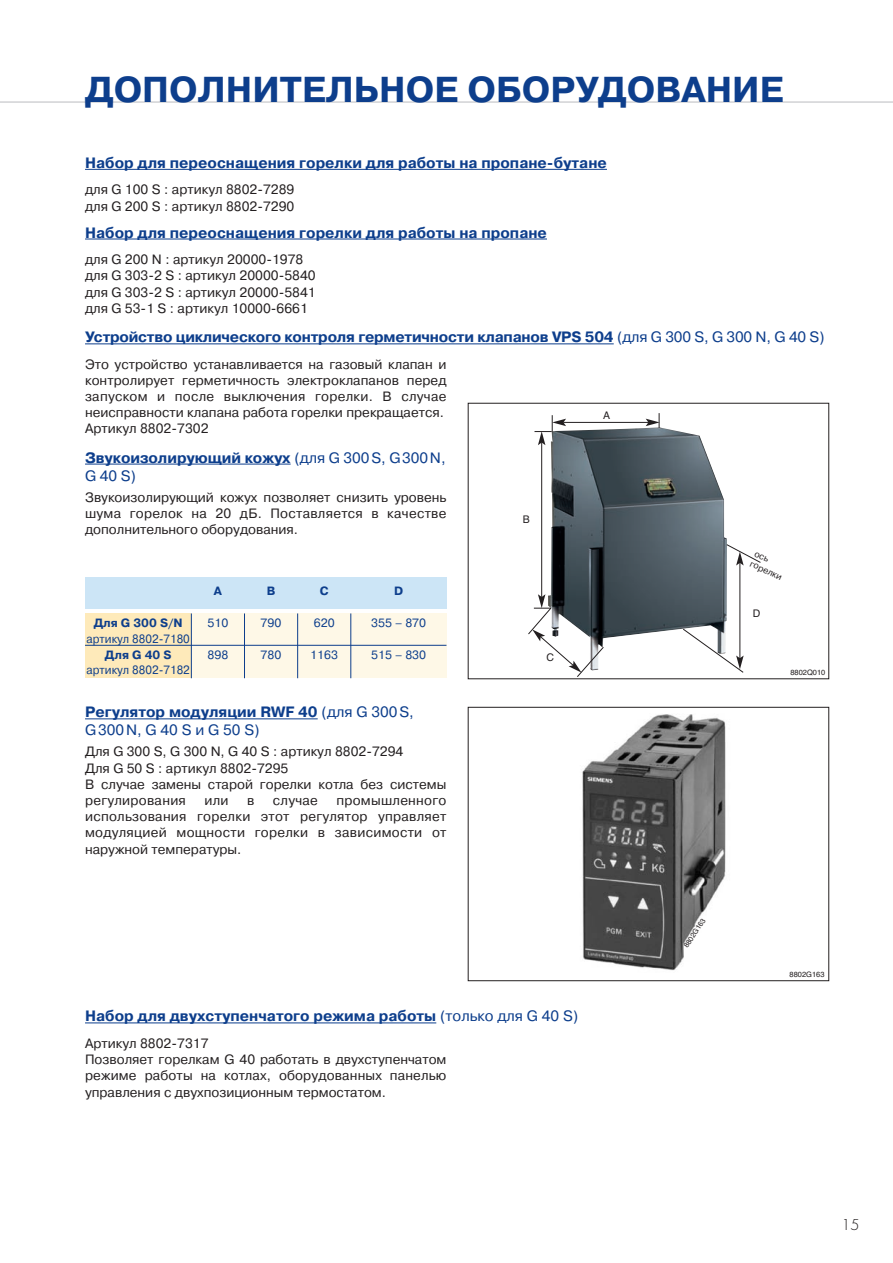
<style>
.page{position:relative;width:893px;height:1263px;background:#fff}
.page>*{position:absolute;margin:0;border:0;box-sizing:border-box;transform-origin:0 0}
.t1{font:700 36px "Pragmatica C";color:#0d3e8c}
.t2{font:16.5px "Futura Light C";color:#231f20}
.t3{font:700 15px/18px "Pragmatica C";color:#0d3e8c}
.t4{font:15px/18px "Pragmatica C";color:#0d3e8c}
.t5{font:13.5px/16.2px "Pragmatica C";color:#231f20}
.t6{font:12px "Pragmatica C";color:#0d3e8c}
.t7{font:12px "Pragmatica C";color:#0d3e8c;scale:.95 1}
.t8{font:700 12px "Pragmatica C";color:#0d3e8c}
.t9{font:10.5px "Helvetica";color:#231f20}
.t10{font:9px/10.8px "Pragmatica C";color:#231f20}
.t11{font:7.5px "Helvetica";color:#231f20}
.t12{font:7.2px "Helvetica";color:#231f20}
.s1{font-weight:400}
.s2{font-weight:700}
</style>
<div class="page">
<hr style="left:0;top:101px;width:893px;height:2px;background:#d1d2d4">
<hr style="left:85px;top:169px;width:522px;height:1px;background:#0d3e8c">
<hr style="left:85px;top:343px;width:529px;height:1px;background:#0d3e8c">
<hr style="left:85px;top:464px;width:206px;height:1px;background:#0d3e8c">
<div style="left:85px;top:613px;width:149px;height:65px;background:#feeaba"></div>
<div style="left:191px;top:613px;width:255px;height:65px;background:#fef8e7"></div>
<div style="left:85px;top:577px;width:361px;height:32px;background:#cce5f6"></div>
<hr style="left:191px;top:613px;width:1px;height:65px;background:#0d3e8c">
<hr style="left:244px;top:613px;width:1px;height:65px;background:#0d3e8c">
<hr style="left:297px;top:613px;width:1px;height:65px;background:#0d3e8c">
<hr style="left:350px;top:613px;width:1px;height:65px;background:#0d3e8c">
<hr style="left:85px;top:645px;width:361px;height:1px;background:#0d3e8c">
<img style="left:551px;top:427px;width:176px;height:211px">
<hr style="left:563px;top:422px;width:85px;height:1px;background:#231f20">
<svg style="left:646px;top:413px;width:14px;height:15px"></svg>
<hr style="left:541px;top:443px;width:1px;height:154px;background:#231f20">
<svg style="left:534px;top:415px;width:32px;height:30px"></svg>
<svg style="left:528px;top:594px;width:77px;height:83px"></svg>
<hr style="left:739px;top:563px;width:1px;height:95px;background:#231f20">
<svg style="left:726px;top:543px;width:35px;height:22px"></svg>
<svg style="left:682px;top:628px;width:62px;height:45px"></svg>
<hr style="left:85px;top:718px;width:233px;height:1px;background:#0d3e8c">
<img style="left:582px;top:714px;width:144px;height:257px">
<div style="left:468px;top:707px;width:361px;height:274px;border:1px solid #231f20"></div>
<hr style="left:85px;top:1022px;width:351px;height:1px;background:#0d3e8c">
<hr style="left:85px;top:239px;width:462px;height:1px;background:#0d3e8c">
<h1 class="t1" style="left:85px;top:68px;width:700px">ДОПОЛНИТЕЛЬНОЕ ОБОРУДОВАНИЕ</h1>
<p class="t3" style="left:85px;top:154px;width:523px">Набор для переоснащения горелки для работы на пропане-бутане</p>
<p class="t5" style="left:85px;top:181px;width:211px">для G 100 S : артикул 8802-7289 для G 200 S : артикул 8802-7290</p>
<p class="t3" style="left:85px;top:223px;width:463px">Нaбop для пepeocнaщeния гopeлки для paбoты нa пpoпaнe</p>
<p class="t5" style="left:85px;top:251px;width:232px">для G 200 N : артикул 20000-1978 для G 303-2 S : артикул 20000-5840 для G 303-2 S : артикул 20000-5841 для G 53-1 S : артикул 10000-6661</p>
<p class="t3" style="left:85px;top:328px;width:741px">Устройство циклического контроля герметичности клапанов VPS 504 <span class="s1">(для G 300 S, G 300 N, G 40 S)</span></p>
<p class="t5" style="left:85px;top:356px;width:363px">Это устройство устанавливается на газовый клапан и контролирует герметичность электроклапанов перед запуском и после выключения горелки. В случае неисправности клапана работа горелки прекращается.<br>Артикул 8802-7302</p>
<p class="t3" style="left:85px;top:448px;width:362px">Звукоизолирующий кожух <span class="s1">(для G 300S, G300N,<br>G 40 S)</span></p>
<p class="t5" style="left:85px;top:489px;width:363px;text-align:justify">Звукоизолирующий кожух позволяет снизить уровень шума горелок на 20 дБ. Поставляется в качестве дополнительного оборудования.</p>
<p class="t9" style="left:603px;top:409px;width:9px">A</p>
<p class="t9" style="left:523px;top:513px;width:9px">B</p>
<p class="t8" style="left:214px;top:584px;width:10px">A</p>
<p class="t8" style="left:267px;top:584px;width:10px">B</p>
<p class="t8" style="left:320px;top:584px;width:10px">C</p>
<p class="t8" style="left:394px;top:584px;width:11px">D</p>
<p class="t8" style="left:94px;top:616px;width:90px">Для G 300 S/N</p>
<p class="t6" style="left:207px;top:616px;width:22px">510</p>
<p class="t6" style="left:261px;top:616px;width:22px">790</p>
<p class="t6" style="left:314px;top:616px;width:22px">620</p>
<p class="t6" style="left:371px;top:616px;width:57px">355 – 870</p>
<p class="t7" style="left:86px;top:632px;width:110px">артикул 8802-7180</p>
<p class="t8" style="left:105px;top:647px;width:68px">Для G 40 S</p>
<p class="t6" style="left:207px;top:647px;width:22px">898</p>
<p class="t6" style="left:261px;top:647px;width:22px">780</p>
<p class="t6" style="left:310px;top:647px;width:29px">1163</p>
<p class="t6" style="left:371px;top:647px;width:57px">515 – 830</p>
<p class="t7" style="left:86px;top:663px;width:110px">артикул 8802-7182</p>
<p class="t4" style="left:85px;top:703px;width:330px"><span class="s2">Регулятор модуляции RWF 40</span> (для G 300S,<br>G300N, G 40 S и G 50 S)</p>
<p class="t5" style="left:85px;top:744px;width:363px">Для G 300 S, G 300 N, G 40 S : артикул 8802-7294<br>Для G 50 S : артикул 8802-7295<br>В случае замены старой горелки котла без системы регулирования</p>
<p class="t5" style="left:85px;top:792px;width:363px;text-align:justify;text-indent:251px">промышленного использования горелки этот регулятор управляет модуляцией мощности горелки в зависимости от наружной температуры.</p>
<p class="t5" style="left:204px;top:792px;width:26px">или</p>
<p class="t5" style="left:247px;top:792px;width:9px">в</p>
<p class="t5" style="left:273px;top:792px;width:47px">случае</p>
<p class="t9" style="left:547px;top:651px;width:9px">C</p>
<p class="t3" style="left:85px;top:1007px;width:495px">Набор для двухступенчатого режима работы <span class="s1">(только для G 40 S)</span></p>
<p class="t5" style="left:85px;top:1035px;width:363px">Артикул 8802-7317<br>Позволяет горелкам G 40 работать в двухступенчатом режиме работы на котлах, оборудованных панелью управления с двухпозиционным термостатом.</p>
<p class="t10" style="left:757px;top:548px;width:36px;rotate:25deg">ось горелки</p>
<p class="t9" style="left:753px;top:607px;width:9px">D</p>
<p class="t11" style="left:790px;top:668px;width:37px">8802Q010</p>
<p class="t12" style="left:683px;top:946px;width:35px;rotate:-57deg">8802G163</p>
<p class="t11" style="left:789px;top:969px;width:37px">8802G163</p>
<p class="t2" style="left:841px;top:1215px;width:20px">15</p>
</div>
